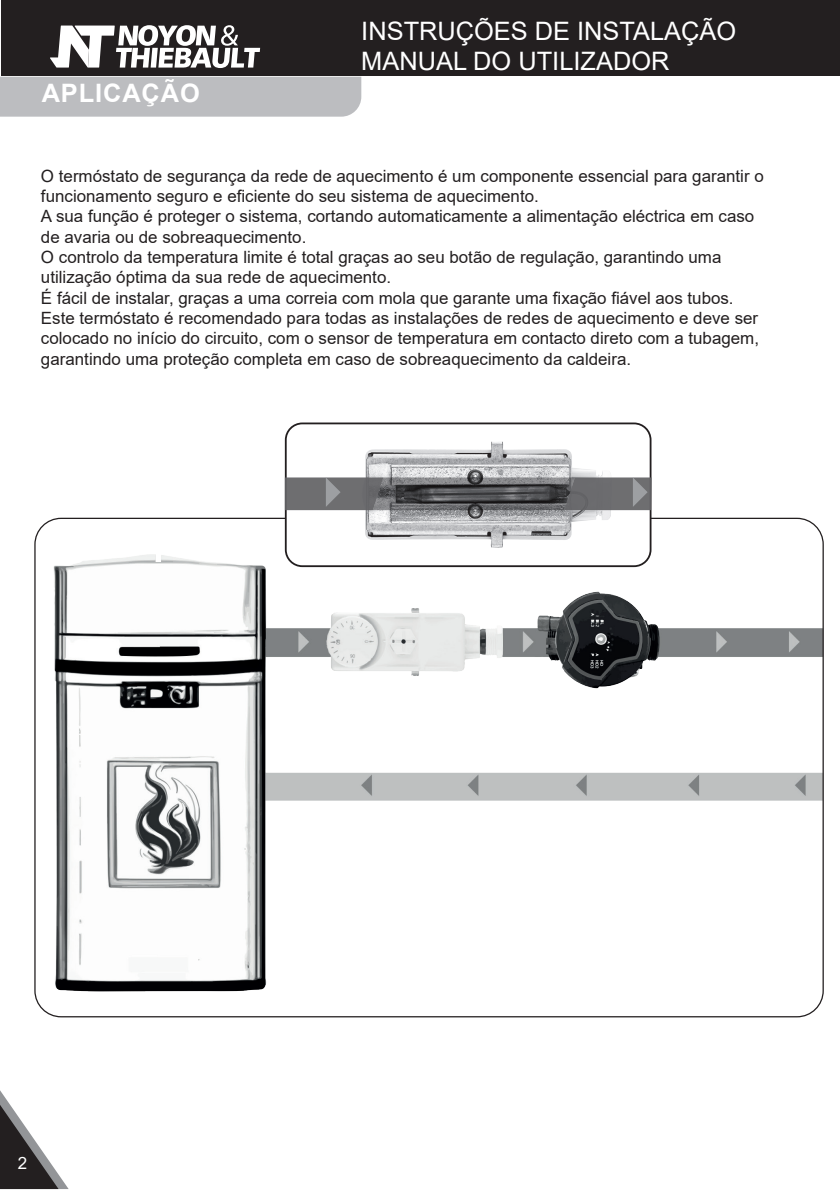
<style>
.page{position:relative;width:840px;height:1191px;background:#fff}
.page>*{position:absolute;margin:0;border:0;box-sizing:border-box;transform-origin:0 0}
.t1{font:25.4px/30.4px "Arial";color:#fff}
.t2{font:700 25.4px "Arial";letter-spacing:.035em;color:#fff}
.t3{font:17px/20.2px "Arial";color:#231f20}
.t4{font:17px "Arial";color:#fff}
</style>
<div class="page">
<div style="left:2px;top:0;width:837px;height:75px;background:#231f20"></div>
<svg style="left:50px;top:25px;width:210px;height:43px"></svg>
<svg style="left:0;top:1090px;width:69px;height:99px"></svg>
<div style="left:0;top:77px;width:361px;height:40px;background:#bcbdc0"></div>
<img style="left:54px;top:548px;width:767px;height:443px">
<div style="left:285px;top:423px;width:365px;height:143px;background:#fff;border-radius:17px"></div>
<div style="left:285px;top:422px;width:366px;height:145px;border:2px solid #231f20;border-radius:17px"></div>
<img style="left:361px;top:441px;width:249px;height:107px">
<svg style="left:285px;top:477px;width:366px;height:33px;background:#656668"></svg>
<h1 class="t2" style="left:42px;top:75px;width:159px">APLICAÇÃO</h1>
<h1 class="t1" style="left:361px;top:15px;width:376px">INSTRUÇÕES DE INSTALAÇÃO<br>MANUAL DO UTILIZADOR</h1>
<p class="t3" style="left:41px;top:166px;width:724px">O termóstato de segurança da rede de aquecimento é um componente essencial para garantir o funcionamento seguro e eficiente do seu sistema de aquecimento.<br>A sua função é proteger o sistema, cortando automaticamente a alimentação eléctrica em caso de avaria ou de sobreaquecimento.<br>O controlo da temperatura limite é total graças ao seu botão de regulação, garantindo uma utilização óptima da sua rede de aquecimento.<br>É fácil de instalar, graças a uma correia com mola que garante uma fixação fiável aos tubos.<br>Este termóstato é recomendado para todas as instalações de redes de aquecimento e deve ser colocado no início do circuito, com o sensor de temperatura em contacto direto com a tubagem, garantindo uma proteção completa em caso de sobreaquecimento da caldeira.</p>
<p class="t4" style="left:18px;top:1151px;width:11px">2</p>
</div>
